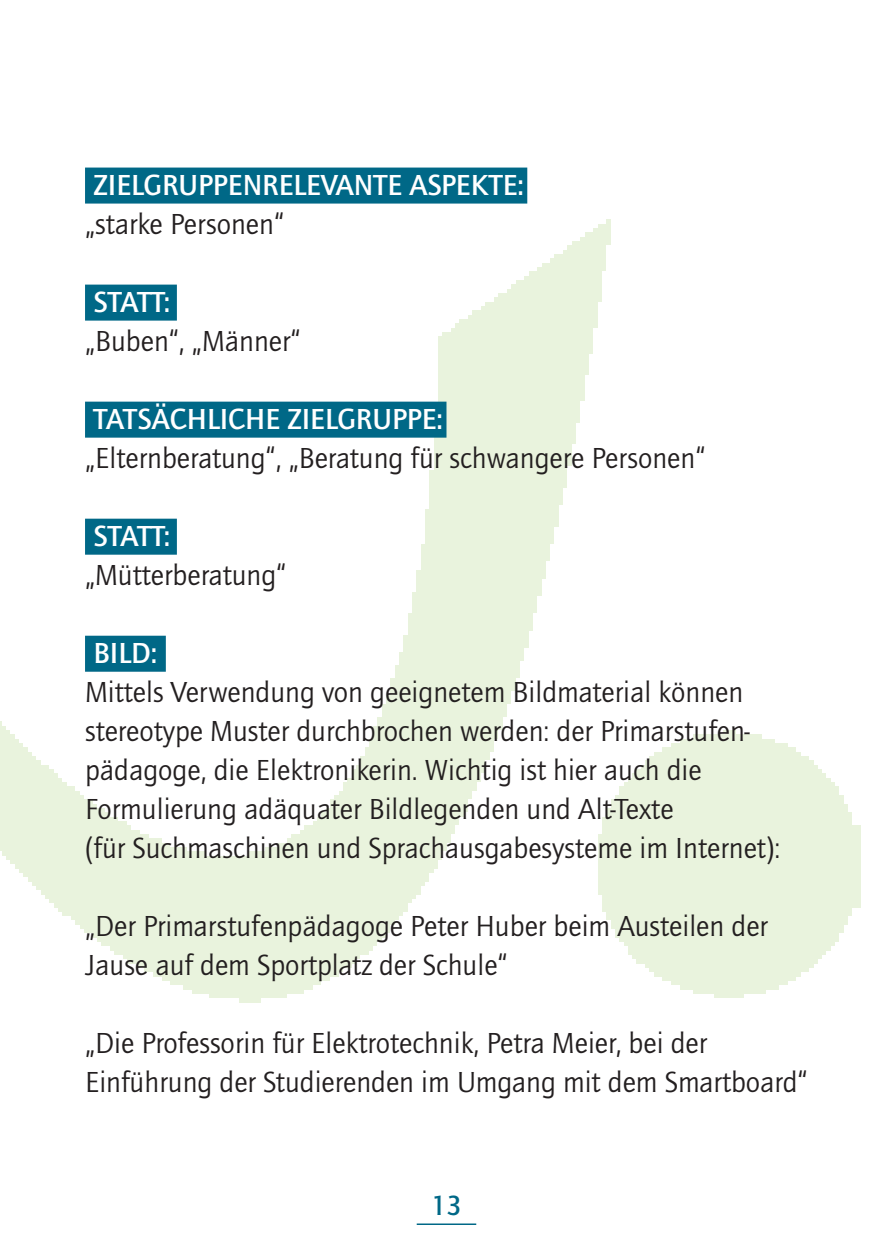
<style>
.page{position:relative;width:893px;height:1259px;background:#fff}
.page>*{position:absolute;margin:0;border:0;box-sizing:border-box;transform-origin:0 0}
.t1{font:30px/39px "Quay Sans ITC Std";color:#231f20}
.t2{font:500 30px "Quay Sans ITC Std";color:#fff}
.t3{font:500 28.5px "Quay Sans ITC Std";color:#006887;scale:.95 1}
</style>
<div class="page">
<hr style="left:417px;top:1223px;width:59px;height:2px;background:#006887">
<div style="left:85px;top:168px;width:442px;height:36px;background:#006887"></div>
<div style="left:85px;top:285px;width:92px;height:36px;background:#006887"></div>
<div style="left:85px;top:402px;width:361px;height:36px;background:#006887"></div>
<div style="left:85px;top:519px;width:92px;height:36px;background:#006887"></div>
<div style="left:85px;top:636px;width:81px;height:36px;background:#006887"></div>
<p class="t2" style="left:94px;top:167px;width:432px">ZIELGRUPPENRELEVANTE ASPEKTE:</p>
<p class="t1" style="left:85px;top:204px;width:201px">„starke Personen“</p>
<p class="t2" style="left:94px;top:284px;width:78px">STATT:</p>
<p class="t1" style="left:85px;top:321px;width:217px">„Buben“, „Männer“</p>
<p class="t2" style="left:94px;top:401px;width:351px">TATSÄCHLICHE ZIELGRUPPE:</p>
<p class="t1" style="left:85px;top:438px;width:622px">„Elternberatung“, „Beratung für schwangere Personen“</p>
<p class="t2" style="left:94px;top:518px;width:78px">STATT:</p>
<p class="t1" style="left:85px;top:555px;width:203px">„Mütterberatung“</p>
<p class="t2" style="left:94px;top:635px;width:65px">BILD:</p>
<p class="t1" style="left:85px;top:672px;width:697px">Mittels Verwendung von geeignetem Bildmaterial können stereotype Muster durchbrochen werden: der Primarstufen&shy;pädagoge, die Elektronikerin. Wichtig ist hier auch die Formulierung adäquater Bildlegenden und Alt-Texte<br>(für Suchmaschinen und Sprachausgabesysteme im Internet):</p>
<p class="t1" style="left:85px;top:906px;width:684px">„Der Primarstufenpädagoge Peter Huber beim Austeilen der<br>Jause auf dem Sportplatz der Schule“</p>
<p class="t1" style="left:85px;top:1023px;width:724px">„Die Professorin für Elektrotechnik, Petra Meier, bei der<br>Einführung der Studierenden im Umgang mit dem Smartboard“</p>
<p class="t3" style="left:432px;top:1188px;width:33px">13</p>
</div>
